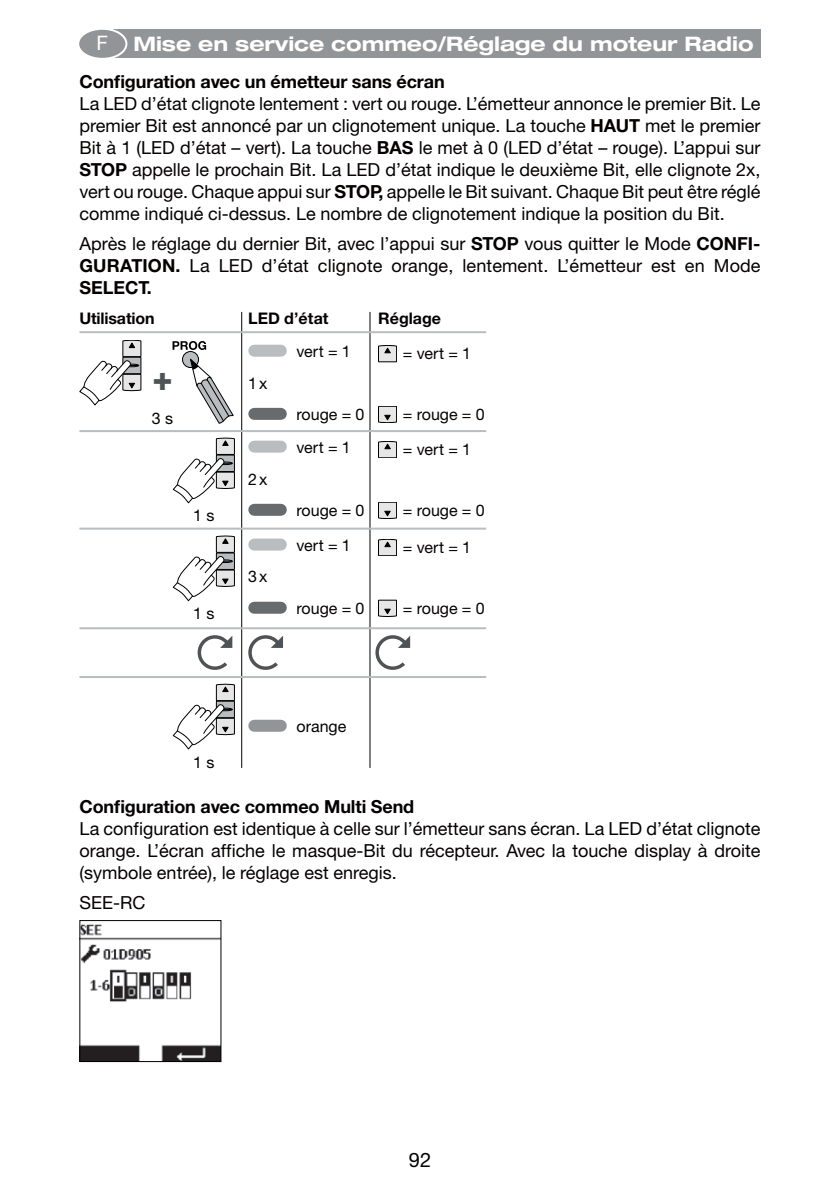
<style>
.page{position:relative;width:840px;height:1191px;background:#fff}
.page>*{position:absolute;margin:0;border:0;box-sizing:border-box;transform-origin:0 0}
.t1{font:800 expanded 33.6px "Helvetica Neue";color:#505356}
.t2{font:700 expanded 20px "Helvetica Neue";color:#fff}
.t3{font:20px "Helvetica Neue CE";color:#040000}
.t4{font:20px "Helvetica Neue CE";color:#fff}
.t5{font:18px/22px "Helvetica Neue CE";color:#040000;text-align:justify}
.t6{font:700 18px "Helvetica Neue CE";letter-spacing:-.005em;color:#040000}
.t7{font:16px "Helvetica Neue CE";color:#040000}
.t8{font:700 16px "Helvetica Neue CE";color:#040000}
.s1{font-weight:700}
</style>
<div class="page">
<div style="left:113px;top:30px;width:647px;height:28px;background:#919597"></div>
<div style="left:78px;top:29px;width:48px;height:30px;background:#919597;border-radius:50%"></div>
<div style="left:77px;top:28px;width:50px;height:32px;border:2px solid #fff;border-radius:50%"></div>
<img style="left:81px;top:924px;width:138px;height:136px">
<div style="left:79px;top:920px;width:142px;height:142px;border:1px solid #040000"></div>
<div style="left:254px;top:345px;width:26px;height:12px;background:#b9bdbf"></div>
<div style="left:254px;top:408px;width:26px;height:12px;background:#676b6e"></div>
<div style="left:254px;top:719px;width:26px;height:12px;background:#919597"></div>
<hr style="left:241px;top:312px;width:1px;height:456px;background:#040000">
<hr style="left:369px;top:312px;width:1px;height:456px;background:#040000">
<hr style="left:79px;top:430px;width:407px;height:2px;background:#b9bdbf">
<hr style="left:79px;top:527px;width:407px;height:2px;background:#b9bdbf">
<hr style="left:79px;top:627px;width:407px;height:2px;background:#b9bdbf">
<hr style="left:79px;top:676px;width:407px;height:2px;background:#b9bdbf">
<hr style="left:79px;top:331px;width:407px;height:2px;background:#b9bdbf">
<svg style="left:182px;top:351px;width:16px;height:16px"></svg>
<div style="left:182px;top:351px;width:17px;height:17px;border:1px solid #000;border-radius:50%"></div>
<svg style="left:189px;top:357px;width:44px;height:67px"></svg>
<svg style="left:172px;top:341px;width:34px;height:9px"></svg>
<svg style="left:79px;top:340px;width:62px;height:66px"></svg>
<svg style="left:378px;top:345px;width:18px;height:17px"></svg>
<svg style="left:378px;top:406px;width:18px;height:17px"></svg>
<div style="left:254px;top:440px;width:26px;height:12px;background:#b9bdbf"></div>
<div style="left:254px;top:504px;width:26px;height:12px;background:#676b6e"></div>
<svg style="left:378px;top:441px;width:18px;height:17px"></svg>
<svg style="left:378px;top:502px;width:18px;height:17px"></svg>
<div style="left:254px;top:538px;width:26px;height:12px;background:#b9bdbf"></div>
<div style="left:254px;top:602px;width:26px;height:12px;background:#676b6e"></div>
<svg style="left:378px;top:539px;width:18px;height:17px"></svg>
<svg style="left:378px;top:600px;width:18px;height:17px"></svg>
<svg style="left:172px;top:438px;width:62px;height:66px"></svg>
<svg style="left:172px;top:536px;width:62px;height:66px"></svg>
<svg style="left:172px;top:684px;width:62px;height:66px"></svg>
<svg style="left:197px;top:635px;width:35px;height:35px"></svg>
<svg style="left:248px;top:635px;width:35px;height:35px"></svg>
<svg style="left:375px;top:635px;width:35px;height:35px"></svg>
<p class="t4" style="left:96px;top:36px;width:13px">F</p>
<p class="t2" style="left:133px;top:37px;width:621px">Mise en service commeo/Réglage du moteur Radio</p>
<p class="t6" style="left:79px;top:75px;width:366px">Configuration avec un émetteur sans écran</p>
<p class="t5" style="left:79px;top:94px;width:682px">La LED d’état clignote lentement : vert ou rouge. L’émetteur annonce le premier Bit. Le premier Bit est annoncé par un clignotement unique. La touche <span class="s1">HAUT</span> met le premier Bit à 1 (LED d’état – vert). La touche <span class="s1">BAS</span> le met à 0 (LED d’état – rouge). L’appui sur <span class="s1">STOP</span> appelle le prochain Bit. La LED d’état indique le deuxième Bit, elle clignote 2x, vert ou rouge. Chaque appui sur <span class="s1">STOP,</span> appelle le Bit suivant. Chaque Bit peut être réglé comme indiqué ci-dessus. Le nombre de clignotement indique la position du Bit.</p>
<p class="t5" style="left:79px;top:235px;width:682px">Après le réglage du dernier Bit, avec l’appui sur <span class="s1">STOP</span> vous quitter le Mode <span class="s1">CONFI-GURATION.</span> La LED d’état clignote orange, lentement. L’émetteur est en Mode <span class="s1">SELECT.</span></p>
<p class="t8" style="left:79px;top:313px;width:77px">Utilisation</p>
<p class="t8" style="left:248px;top:313px;width:82px">LED d’état</p>
<p class="t8" style="left:378px;top:313px;width:64px">Réglage</p>
<h1 class="t1" style="left:152px;top:357px;width:22px">+</h1>
<p class="t7" style="left:152px;top:412px;width:23px">3 s</p>
<p class="t7" style="left:193px;top:510px;width:23px">1 s</p>
<p class="t7" style="left:193px;top:608px;width:23px">1 s</p>
<p class="t7" style="left:248px;top:377px;width:21px">1 x</p>
<p class="t7" style="left:248px;top:473px;width:21px">2 x</p>
<p class="t7" style="left:248px;top:571px;width:21px">3 x</p>
<p class="t7" style="left:296px;top:345px;width:56px">vert = 1</p>
<p class="t7" style="left:296px;top:409px;width:69px">rouge = 0</p>
<p class="t7" style="left:296px;top:441px;width:56px">vert = 1</p>
<p class="t7" style="left:296px;top:505px;width:69px">rouge = 0</p>
<p class="t7" style="left:296px;top:539px;width:56px">vert = 1</p>
<p class="t7" style="left:296px;top:602px;width:69px">rouge = 0</p>
<p class="t7" style="left:403px;top:347px;width:70px">= vert = 1</p>
<p class="t7" style="left:403px;top:409px;width:83px">= rouge = 0</p>
<p class="t7" style="left:403px;top:443px;width:70px">= vert = 1</p>
<p class="t7" style="left:403px;top:505px;width:83px">= rouge = 0</p>
<p class="t7" style="left:403px;top:541px;width:70px">= vert = 1</p>
<p class="t7" style="left:403px;top:602px;width:83px">= rouge = 0</p>
<p class="t7" style="left:193px;top:756px;width:23px">1 s</p>
<p class="t7" style="left:296px;top:720px;width:51px">orange</p>
<p class="t6" style="left:79px;top:800px;width:336px">Configuration avec commeo Multi Send</p>
<p class="t5" style="left:79px;top:819px;width:682px">La configuration est identique à celle sur l’émetteur sans écran. La LED d’état clignote orange. L’écran affiche le masque-Bit du récepteur. Avec la touche display à droite (sym bole entrée), le réglage est enregis.</p>
<p class="t5" style="left:79px;top:894px;width:67px">SEE-RC</p>
<p class="t3" style="left:408px;top:1152px;width:24px">92</p>
</div>
